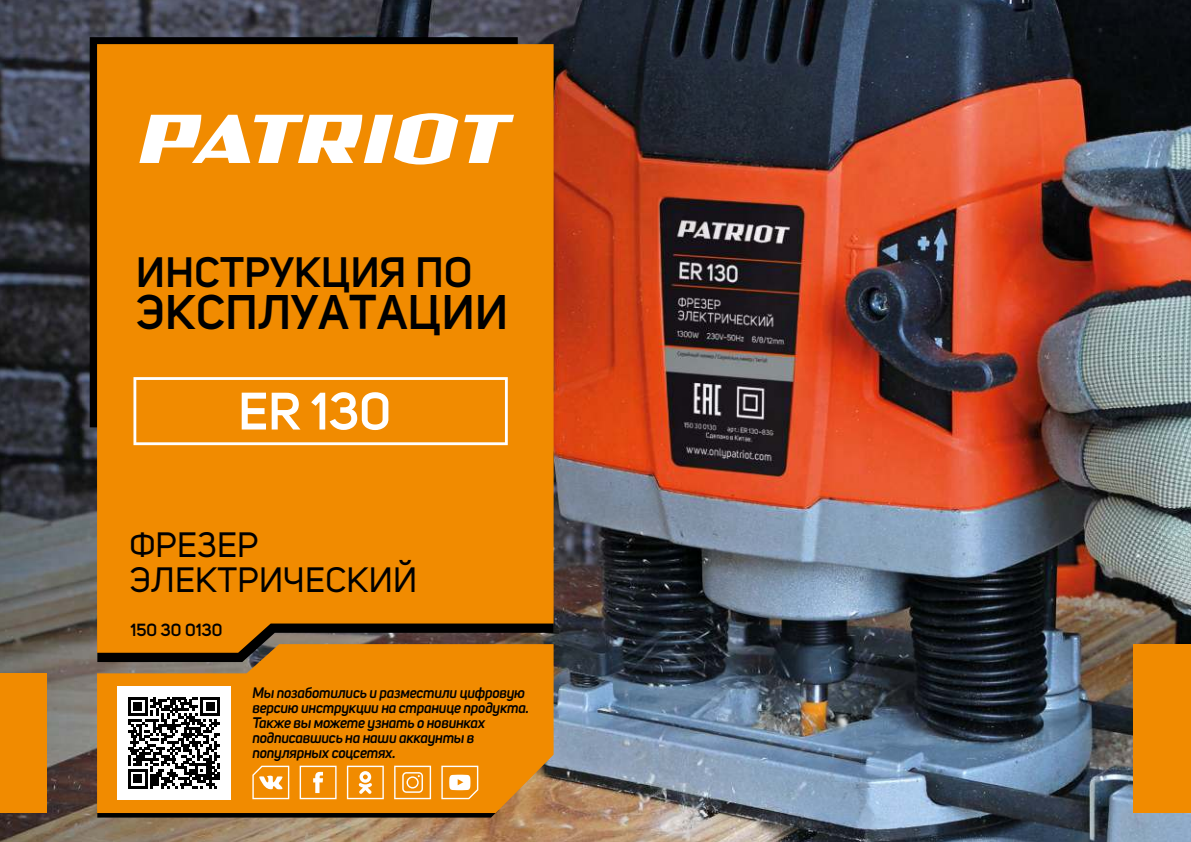
<style>
.page{position:relative;width:1191px;height:842px;background:#fff}
.page>*{position:absolute;margin:0;border:0;box-sizing:border-box;transform-origin:0 0}
.t1{font:600 52px "Uni Sans";color:#fff}
.t2{font:600 48px "Uni Sans";letter-spacing:.01em;color:#000}
.t3{font:600 42px "Uni Sans";letter-spacing:.01em;color:#000}
.t4{font:34.8px/34.8px "Uni Sans";letter-spacing:.01em;color:#000}
.t5{font:600 17.4px "Uni Sans";color:#000}
.t6{font:italic 600 15px/15px "Uni Sans";letter-spacing:-.025em;color:#000}
</style>
<div class="page">
<img style="left:0;top:0;width:1191px;height:842px">
<div style="left:90px;top:37px;width:428px;height:390px;background:#000"></div>
<div style="left:97px;top:44px;width:456px;height:600px;background:#f18b00"></div>
<hr style="left:97px;top:813px;width:402px;height:4px;background:#000">
<svg style="left:97px;top:644px;width:456px;height:169px;fill:#f18b00"></svg>
<svg style="left:133px;top:377px;width:375px;height:68px"></svg>
<svg style="left:464px;top:115px;width:50px;height:48px"></svg>
<svg style="left:139px;top:113px;width:319px;height:52px"></svg>
<div style="left:117px;top:686px;width:114px;height:113px;background:#fff"></div>
<svg style="left:128px;top:697px;width:92px;height:91px"></svg>
<div style="left:1133px;top:644px;width:58px;height:169px;background:#f18b00"></div>
<div style="left:0;top:673px;width:46px;height:140px;background:#f18b00"></div>
<svg style="left:300px;top:766px;width:36px;height:33px"></svg>
<svg style="left:252px;top:766px;width:37px;height:33px"></svg>
<svg style="left:347px;top:766px;width:37px;height:33px"></svg>
<svg style="left:394px;top:766px;width:37px;height:33px"></svg>
<svg style="left:441px;top:766px;width:37px;height:33px"></svg>
<h3 class="t3" style="left:136px;top:247px;width:338px">ИНСТРУКЦИЯ ПО</h3>
<h2 class="t2" style="left:136px;top:283px;width:373px">ЭКСПЛУАТАЦИИ</h2>
<h1 class="t1" style="left:238px;top:381px;width:154px">ER 130</h1>
<h3 class="t4" style="left:130px;top:528px;width:289px">ФРЕЗЕР<br>ЭЛЕКТРИЧЕСКИЙ</h3>
<p class="t5" style="left:131px;top:619px;width:93px">150 30 0130</p>
<p class="t6" style="left:252px;top:685px;width:278px">Мы позаботились и разместили цифровую версию инструкции на странице продукта.<br>Также вы можете узнать о новинках подписавшись на наши аккаунты в популярных соцсетях.</p>
</div>
